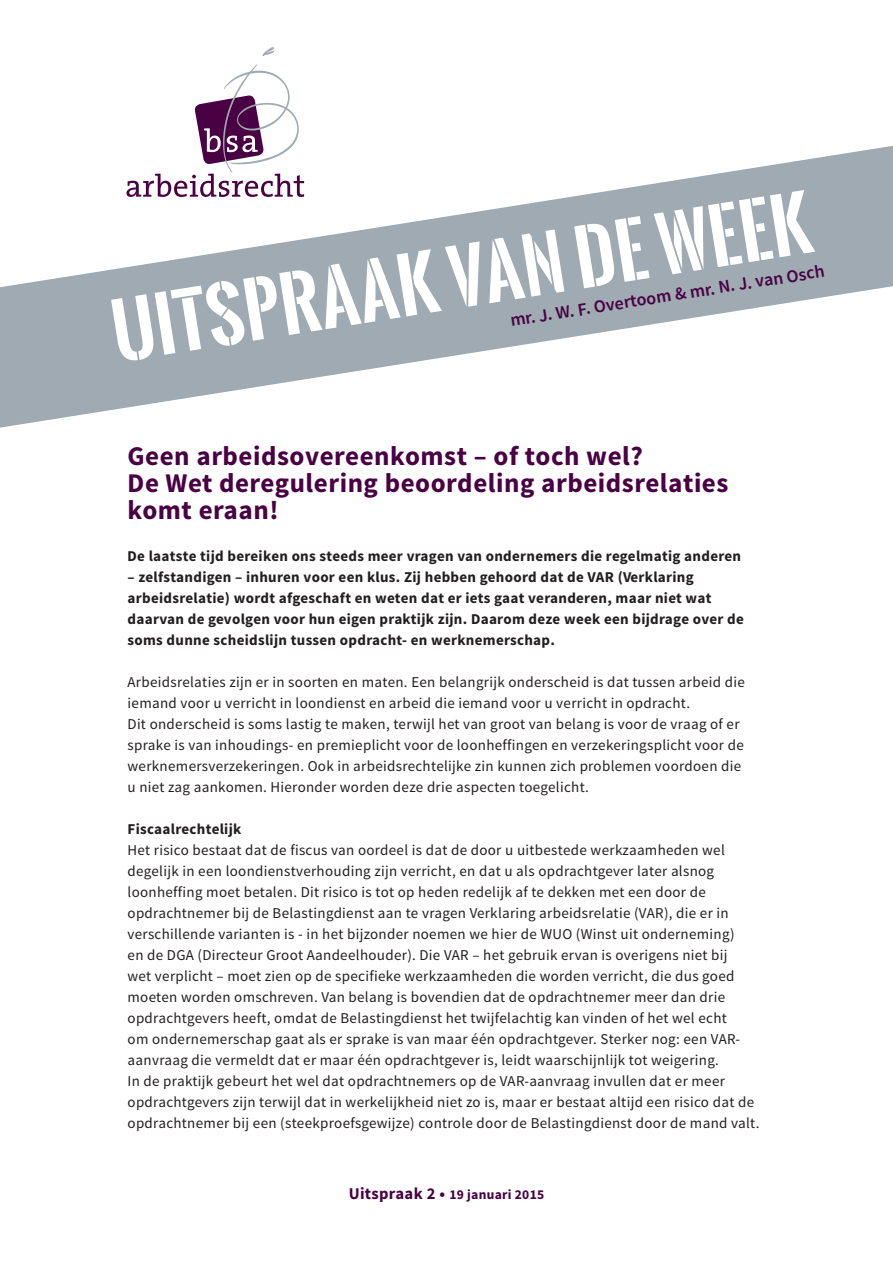
<style>
.page{position:relative;width:893px;height:1263px;background:#fff}
.page>*{position:absolute;margin:0;border:0;box-sizing:border-box;transform-origin:0 0}
.t1{font:700 72px "Oswald Stencil";color:#fff}
.t2{font:700 27px/27px "Source Sans Pro";letter-spacing:.02em;color:#490143}
.t3{font:600 18px "Source Sans Pro";color:#490143}
.t4{font:15px/21px "Source Sans Pro";letter-spacing:.02em;color:#231f20}
.t5{font:700 15px/21px "Source Sans Pro";letter-spacing:.02em;color:#231f20}
.basistekst{font:700 13.5px "Source Sans Pro";letter-spacing:.02em;color:#490143}
.s1{font-size:16.5px}
</style>
<div class="page">
<svg style="left:195px;top:47px;width:104px;height:98px"></svg>
<svg style="left:0;top:145px;width:893px;height:283px;fill:#9faab2"></svg>
<h1 class="t1" style="left:104px;top:280px;width:708px;rotate:-9deg">UITSPRAAK VAN DE WEEK</h1>
<p class="t3" style="left:509px;top:309px;width:319px;rotate:-9deg">mr. J. W. F. Overtoom &amp; mr. N. J. van Osch</p>
<p class="t2" style="left:128px;top:443px;width:517px">Geen arbeidsovereenkomst – of toch wel?</p>
<p class="t2" style="left:128px;top:470px;width:602px">De Wet deregulering beoordeling arbeidsrelaties komt eraan!</p>
<p class="t5" style="left:128px;top:546px;width:615px">De laatste tijd bereiken ons steeds meer vragen van ondernemers die regelmatig anderen</p>
<p class="t5" style="left:128px;top:567px;width:618px">– zelfstandigen – inhuren voor een klus. Zij hebben gehoord dat de VAR (Verklaring arbeidsrelatie) wordt afgeschaft en weten dat er iets gaat veranderen, maar niet wat daarvan de gevolgen voor hun eigen praktijk zijn. Daarom deze week een bijdrage over de soms dunne scheidslijn tussen opdracht- en werknemerschap.</p>
<p class="t4" style="left:128px;top:671px;width:619px">Arbeidsrelaties zijn er in soorten en maten. Een belangrijk onderscheid is dat tussen arbeid die iemand voor u verricht in loondienst en arbeid die iemand voor u verricht in opdracht.</p>
<p class="t4" style="left:128px;top:713px;width:618px">Dit onderscheid is soms lastig te maken, terwijl het van groot van belang is voor de vraag of er sprake is van inhoudings- en premieplicht voor de loonheffingen en verzekeringsplicht voor de werknemersverzekeringen. Ook in arbeidsrechtelijke zin kunnen zich problemen voordoen die</p>
<p class="t4" style="left:128px;top:776px;width:463px">u niet zag aankomen. Hieronder worden deze drie aspecten toegelicht.</p>
<p class="t5" style="left:128px;top:819px;width:115px">Fiscaalrechtelijk</p>
<p class="t4" style="left:128px;top:839px;width:633px">Het risico bestaat dat de fiscus van oordeel is dat de door u uitbestede werkzaamheden wel degelijk in een loondienstverhouding zijn verricht, en dat u als opdrachtgever later alsnog loonheffing moet betalen. Dit risico is tot op heden redelijk af te dekken met een door de opdrachtnemer bij de Belastingdienst aan te vragen Verklaring arbeidsrelatie (VAR), die er in verschillende varianten is - in het bijzonder noemen we hier de WUO (Winst uit onderneming)<br>en de DGA (Directeur Groot Aandeelhouder). Die VAR – het gebruik ervan is overigens niet bij<br>wet verplicht – moet zien op de specifieke werkzaamheden die worden verricht, die dus goed moeten worden omschreven. Van belang is bovendien dat de opdrachtnemer meer dan drie opdrachtgevers heeft, omdat de Belastingdienst het twijfelachtig kan vinden of het wel echt<br>om ondernemerschap gaat als er sprake is van maar één opdrachtgever. Sterker nog: een VAR&shy;aanvraag die vermeldt dat er maar één opdrachtgever is, leidt waarschijnlijk tot weigering.<br>In de praktijk gebeurt het wel dat opdrachtnemers op de VAR-aanvraag invullen dat er meer opdrachtgevers zijn terwijl dat in werkelijkheid niet zo is, maar er bestaat altijd een risico dat de opdrachtnemer bij een (steekproefsgewijze) controle door de Belastingdienst door de mand valt.</p>
<p class="basistekst" style="left:349px;top:1186px;width:197px"><span class="s1">Uitspraak 2 •</span> 19 januari 2015</p>
</div>
